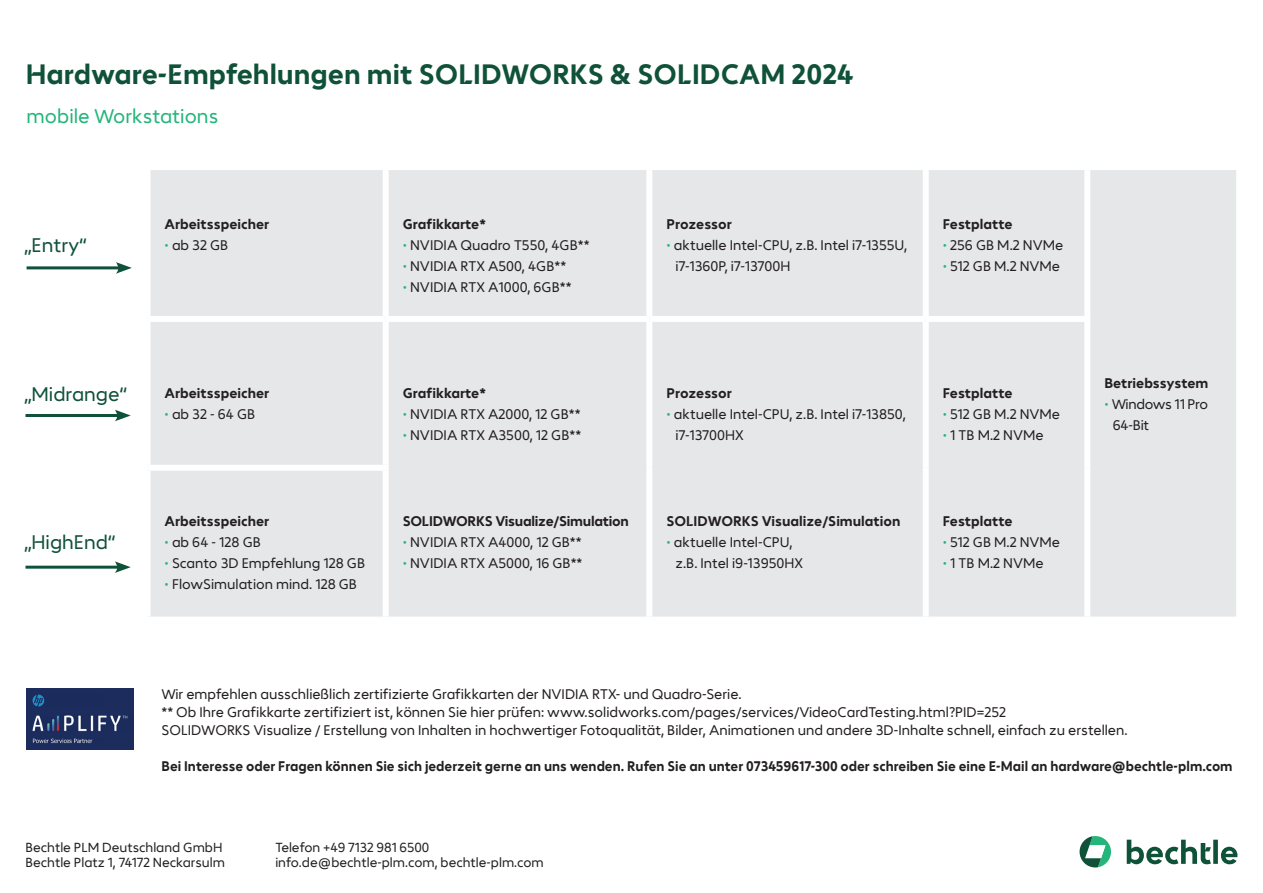
<style>
.page{position:relative;width:1263px;height:893px;background:#fff}
.page>*{position:absolute;margin:0;border:0;box-sizing:border-box;transform-origin:0 0}
.t1{font:25.5px "Bechtle Pro Var";color:#0f5139}
.t2{font:18px "Bechtle Pro Var";color:#0f5139}
.t3{font:18px "Bechtle Pro";color:#24b57b}
.t4{font:12.75px/21px "Bechtle Pro Var";color:#231f20}
.t5{font:12.75px/18px "Bechtle Pro";color:#231f20}
.t6{font:700 12.75px "Bechtle Pro";color:#231f20;scale:.96 1}
.t7{font:12.75px/21px "Bechtle Pro Var";letter-spacing:-.02em;color:#231f20}
.t8{font:12px/15px "Bechtle Pro";color:#231f20}
.s1{font-family:"Roboto";color:#24b57b}
</style>
<div class="page">
<div style="left:151px;top:170px;width:1085px;height:447px;background:#e6e7e9"></div>
<div style="left:383px;top:170px;width:6px;height:146px;background:#fff"></div>
<div style="left:646px;top:170px;width:6px;height:146px;background:#fff"></div>
<div style="left:923px;top:170px;width:6px;height:146px;background:#fff"></div>
<div style="left:1084px;top:170px;width:6px;height:146px;background:#fff"></div>
<div style="left:148px;top:316px;width:238px;height:6px;background:#fff"></div>
<div style="left:386px;top:316px;width:263px;height:6px;background:#fff"></div>
<div style="left:383px;top:322px;width:6px;height:143px;background:#fff"></div>
<div style="left:649px;top:316px;width:277px;height:6px;background:#fff"></div>
<div style="left:646px;top:322px;width:6px;height:146px;background:#fff"></div>
<div style="left:926px;top:316px;width:164px;height:6px;background:#fff"></div>
<div style="left:923px;top:322px;width:6px;height:146px;background:#fff"></div>
<div style="left:1084px;top:322px;width:6px;height:146px;background:#fff"></div>
<div style="left:148px;top:465px;width:241px;height:6px;background:#fff"></div>
<div style="left:383px;top:471px;width:6px;height:146px;background:#fff"></div>
<div style="left:646px;top:468px;width:6px;height:149px;background:#fff"></div>
<div style="left:923px;top:468px;width:6px;height:149px;background:#fff"></div>
<div style="left:1084px;top:468px;width:6px;height:149px;background:#fff"></div>
<img style="left:27px;top:689px;width:107px;height:61px">
<svg style="left:1127px;top:840px;width:110px;height:24px"></svg>
<svg style="left:1079px;top:836px;width:32px;height:31px"></svg>
<hr style="left:27px;top:266px;width:94px;height:3px;background:#0f5139">
<svg style="left:116px;top:262px;width:16px;height:12px"></svg>
<hr style="left:26px;top:566px;width:94px;height:3px;background:#0f5139">
<svg style="left:115px;top:561px;width:16px;height:12px"></svg>
<hr style="left:26px;top:414px;width:94px;height:3px;background:#0f5139">
<svg style="left:115px;top:410px;width:16px;height:11px"></svg>
<h1 class="t1" style="left:26px;top:57px;width:829px">Hardware-Empfehlungen mit SOLIDWORKS &amp; SOLIDCAM 2024</h1>
<h2 class="t3" style="left:27px;top:104px;width:193px">mobile Workstations</h2>
<h2 class="t2" style="left:24px;top:233px;width:64px">„Entry“</h2>
<p class="t4" style="left:165px;top:213px;width:106px">Arbeitsspeicher</p>
<p class="t4" style="left:165px;top:234px;width:65px"><span class="s1">•</span> ab 32 GB</p>
<h2 class="t2" style="left:24px;top:382px;width:104px">„Midrange“</h2>
<p class="t4" style="left:165px;top:383px;width:106px">Arbeitsspeicher</p>
<p class="t4" style="left:165px;top:404px;width:92px"><span class="s1">•</span> ab 32 - 64 GB</p>
<h2 class="t2" style="left:24px;top:531px;width:92px">„HighEnd“</h2>
<p class="t4" style="left:165px;top:511px;width:106px">Arbeitsspeicher</p>
<p class="t4" style="left:165px;top:532px;width:98px"><span class="s1">•</span> ab 64 - 128 GB</p>
<p class="t4" style="left:165px;top:553px;width:202px"><span class="s1">•</span> Scanto 3D Empfehlung 128 GB</p>
<p class="t4" style="left:165px;top:574px;width:194px"><span class="s1">•</span> FlowSimulation mind. 128 GB</p>
<p class="t4" style="left:403px;top:213px;width:85px">Grafikkarte*</p>
<p class="t4" style="left:403px;top:234px;width:188px"><span class="s1">•</span> NVIDIA Quadro T550, 4GB**</p>
<p class="t4" style="left:403px;top:255px;width:165px"><span class="s1">•</span> NVIDIA RTX A500, 4GB**</p>
<p class="t4" style="left:403px;top:276px;width:170px"><span class="s1">•</span> NVIDIA RTX A1000, 6GB**</p>
<p class="t4" style="left:403px;top:383px;width:85px">Grafikkarte*</p>
<p class="t4" style="left:403px;top:404px;width:179px"><span class="s1">•</span> NVIDIA RTX A2000, 12 GB**</p>
<p class="t4" style="left:403px;top:425px;width:180px"><span class="s1">•</span> NVIDIA RTX A3500, 12 GB**</p>
<p class="t7" style="left:403px;top:511px;width:228px">SOLIDWORKS Visualize/Simulation</p>
<p class="t4" style="left:403px;top:532px;width:181px"><span class="s1">•</span> NVIDIA RTX A4000, 12 GB**</p>
<p class="t4" style="left:403px;top:553px;width:181px"><span class="s1">•</span> NVIDIA RTX A5000, 16 GB**</p>
<p class="t4" style="left:666px;top:213px;width:67px">Prozessor</p>
<p class="t4" style="left:675px;top:234px;width:233px;text-indent:-9px"><span class="s1">•</span> aktuelle Intel-CPU, z.B. Intel i7-1355U, i7-1360P, i7-13700H</p>
<p class="t4" style="left:943px;top:213px;width:71px">Festplatte</p>
<p class="t4" style="left:943px;top:234px;width:122px"><span class="s1">•</span> 256 GB M.2 NVMe</p>
<p class="t4" style="left:943px;top:255px;width:119px"><span class="s1">•</span> 512 GB M.2 NVMe</p>
<p class="t4" style="left:666px;top:383px;width:67px">Prozessor</p>
<p class="t4" style="left:675px;top:404px;width:232px;text-indent:-9px"><span class="s1">•</span> aktuelle Intel-CPU, z.B. Intel i7-13850, i7-13700HX</p>
<p class="t4" style="left:666px;top:511px;width:236px">SOLIDWORKS Visualize/Simulation</p>
<p class="t4" style="left:675px;top:532px;width:129px;text-indent:-9px"><span class="s1">•</span> aktuelle Intel-CPU, z.B. Intel i9-13950HX</p>
<p class="t4" style="left:943px;top:383px;width:71px">Festplatte</p>
<p class="t4" style="left:943px;top:404px;width:119px"><span class="s1">•</span> 512 GB M.2 NVMe</p>
<p class="t4" style="left:943px;top:425px;width:102px"><span class="s1">•</span> 1 TB M.2 NVMe</p>
<p class="t4" style="left:943px;top:511px;width:71px">Festplatte</p>
<p class="t4" style="left:943px;top:532px;width:119px"><span class="s1">•</span> 512 GB M.2 NVMe</p>
<p class="t4" style="left:943px;top:553px;width:102px"><span class="s1">•</span> 1 TB M.2 NVMe</p>
<p class="t4" style="left:1104px;top:373px;width:106px">Betriebssystem</p>
<p class="t7" style="left:1113px;top:394px;width:97px;text-indent:-8px"><span class="s1">•</span> Windows 11 Pro<br>64-Bit</p>
<p class="t5" style="left:161px;top:685px;width:967px">Wir empfehlen ausschließlich zertifizierte Grafikkarten der NVIDIA RTX- und Quadro-Serie.<br>** Ob Ihre Grafikkarte zertifiziert ist, können Sie hier prüfen: www.solidworks.com/pages/services/VideoCardTesting.html?PID=252<br>SOLIDWORKS Visualize / Erstellung von Inhalten in hochwertiger Fotoqualität, Bilder, Animationen und andere 3D-Inhalte schnell, einfach zu erstellen.</p>
<p class="t6" style="left:161px;top:757px;width:1117px">Bei Interesse oder Fragen können Sie sich jederzeit gerne an uns wenden. Rufen Sie an unter 073459617-300 oder schreiben Sie eine E-Mail an hardware@bechtle-plm.com</p>
<p class="t8" style="left:26px;top:839px;width:201px">Bechtle PLM Deutschland GmbH<br>Bechtle Platz 1, 74172 Neckarsulm</p>
<p class="t8" style="left:275px;top:839px;width:270px">Telefon +49 7132 981 6500 info.de@bechtle-plm.com, bechtle-plm.com</p>
</div>
